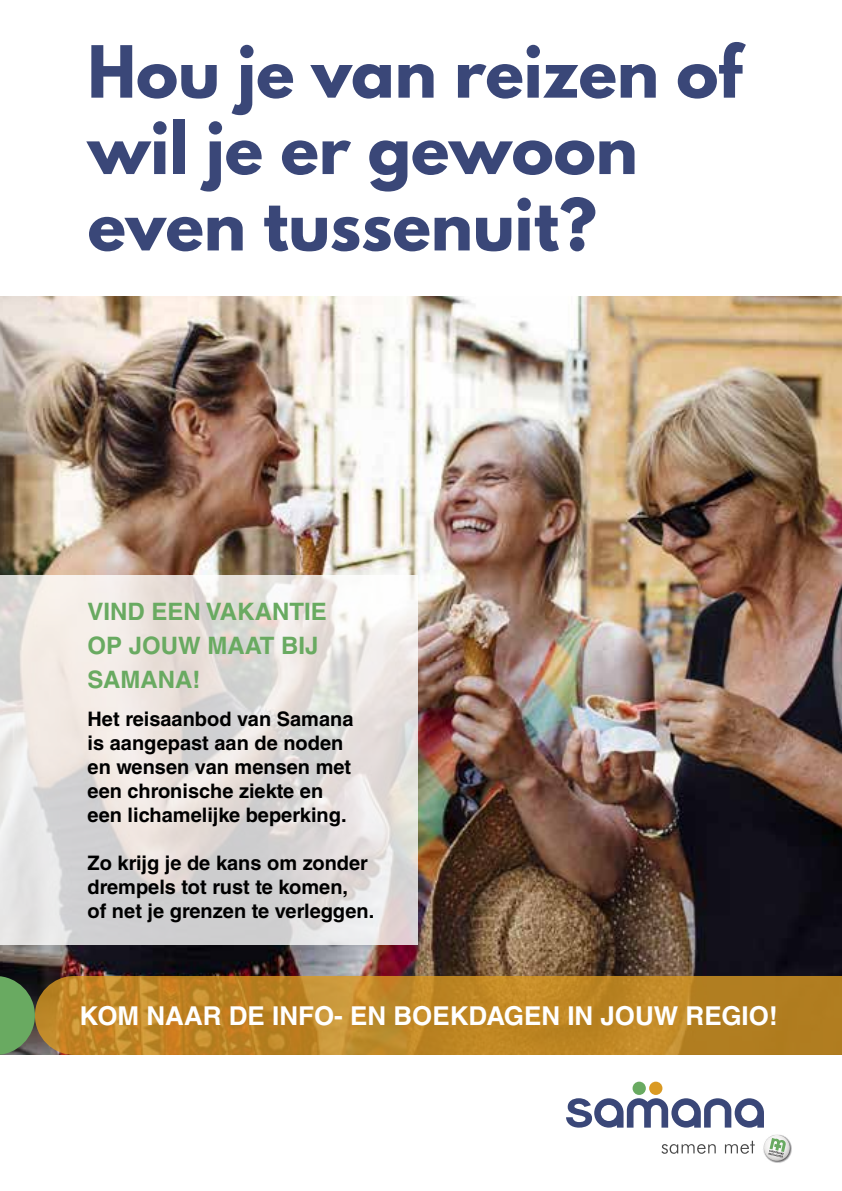
<style>
.page{position:relative;width:842px;height:1191px;background:#fff}
.page>*{position:absolute;margin:0;border:0;box-sizing:border-box;transform-origin:0 0}
.t1{font:700 63.6px/76.4px "League Spartan";color:#3a4778}
.t2{font:700 26px "Helvetica LT Std";color:#fff}
.t3{font:700 24px/34px "Helvetica LT Std";color:#69aa61}
.t4{font:700 20px/24px "Helvetica LT Std";color:#000}
</style>
<div class="page">
<img style="left:0;top:296px;width:842px;height:680px">
<svg style="left:0;top:575px;width:418px;height:370px;background:#e3dedc"></svg>
<svg style="left:661px;top:1144px;width:55px;height:9px"></svg>
<svg style="left:725px;top:1140px;width:30px;height:13px"></svg>
<img style="left:763px;top:1134px;width:29px;height:29px">
<svg style="left:764px;top:1135px;width:26px;height:25px"></svg>
<svg style="left:764px;top:1135px;width:25px;height:24px"></svg>
<svg style="left:566px;top:1098px;width:198px;height:29px"></svg>
<div style="left:632px;top:1081px;width:14px;height:14px;background:#69aa61;border-radius:50%"></div>
<div style="left:649px;top:1081px;width:13px;height:14px;background:#da9a23;border-radius:50%"></div>
<svg style="left:35px;top:976px;width:807px;height:79px;background:#bc8425"></svg>
<svg style="left:0;top:976px;width:35px;height:79px;background:#5c8c56"></svg>
<h1 class="t1" style="left:88px;top:33px;width:656px">Hou je van reizen of wil je er gewoon even tussenuit?</h1>
<p class="t3" style="left:88px;top:594px;width:241px">Vind een vakantie op jouw maat bij<br>Samana!</p>
<p class="t4" style="left:88px;top:706px;width:267px">Het reisaanbod van Samana is aangepast aan de noden en wensen van mensen met een chronische ziekte en een lichamelijke beperking.</p>
<p class="t4" style="left:88px;top:850px;width:288px">Zo krijg je de kans om zonder drempels tot rust te komen,<br>of net je grenzen te verleggen.</p>
<h2 class="t2" style="left:79px;top:1000px;width:700px">Kom naar de info- en boekdagen in jouw regio!</h2>
</div>
